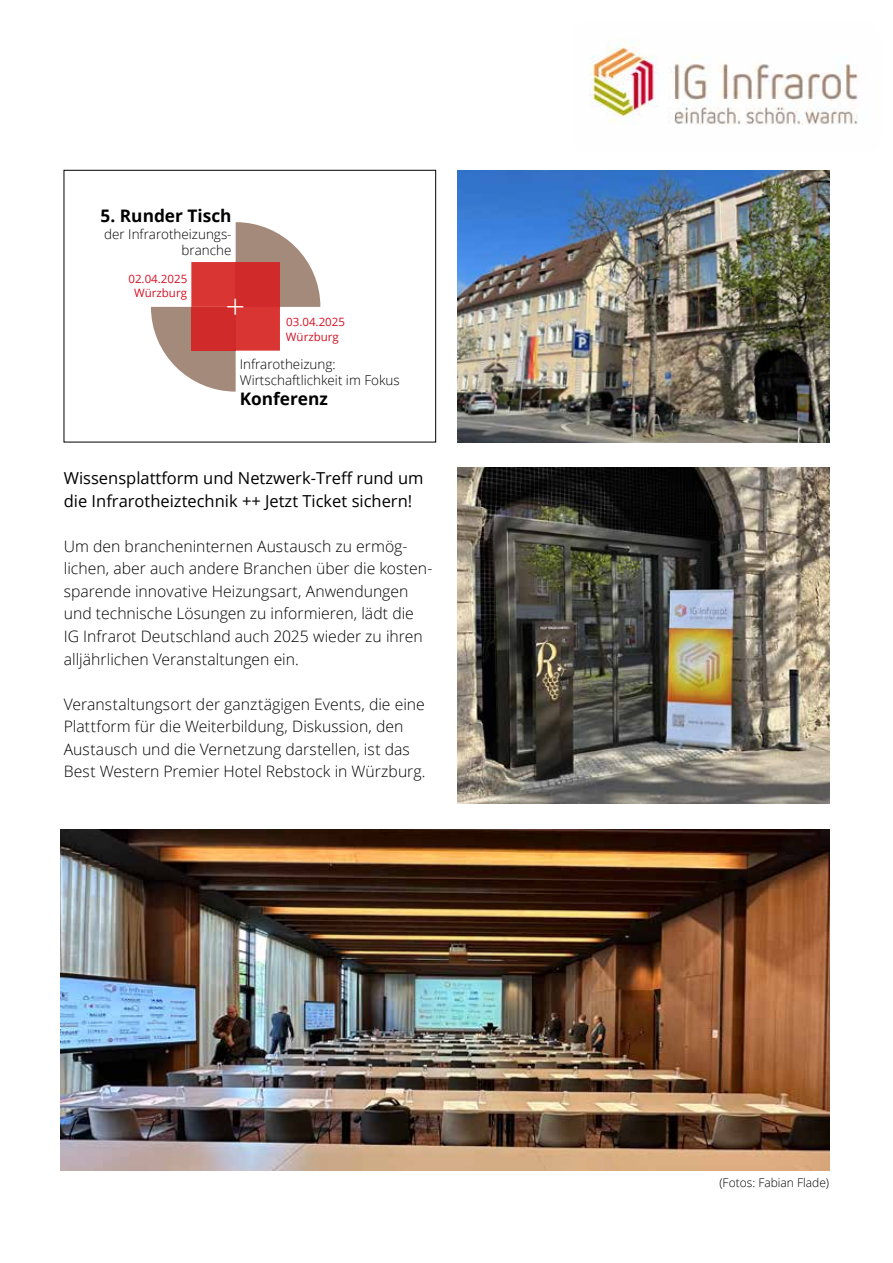
<style>
.page{position:relative;width:893px;height:1263px;background:#fff}
.page>*{position:absolute;margin:0;border:0;box-sizing:border-box;transform-origin:0 0}
.t1{font:300 34.5px "Open Sans";color:#fff}
.t2{font:700 17.25px "Open Sans";color:#000}
.t3{font:16.5px/22.5px "Open Sans";color:#000}
.t4{font:300 15.75px/22.5px "Open Sans";color:#000}
.t5{font:300 13.5px/16px "Open Sans";color:#000;text-align:right}
.t6{font:300 12px "Open Sans";color:#000}
.t7{font:11.55px/14.2px "Open Sans";color:#d51224}
</style>
<div class="page">
<img style="left:457px;top:468px;width:372px;height:335px">
<img style="left:61px;top:830px;width:768px;height:340px">
<img style="left:589px;top:38px;width:269px;height:87px">
<svg style="left:151px;top:222px;width:169px;height:170px"></svg>
<div style="left:191px;top:307px;width:45px;height:44px;background:#d12a2b"></div>
<div style="left:236px;top:262px;width:44px;height:45px;background:#d12a2b"></div>
<div style="left:64px;top:170px;width:372px;height:272px;border:1px solid #000"></div>
<img style="left:457px;top:170px;width:372px;height:272px">
<p class="t2" style="left:101px;top:204px;width:132px">5. Runder Tisch</p>
<p class="t5" style="left:104px;top:226px;width:129px">der Infrarotheizungs&shy;branche</p>
<p class="t7" style="left:128px;top:271px;width:60px;text-align:center">02.04.2025<br>Würzburg</p>
<h1 class="t1" style="left:226px;top:283px;width:21px">+</h1>
<p class="t7" style="left:286px;top:315px;width:61px">03.04.2025<br>Würzburg</p>
<p class="t5" style="left:240px;top:355px;width:161px;text-align:left">Infrarotheizung:<br>Wirtschaftlichkeit im Fokus</p>
<p class="t2" style="left:240px;top:387px;width:90px">Konferenz</p>
<p class="t3" style="left:64px;top:467px;width:361px">Wissensplattform und Netzwerk-Treff rund um die Infrarotheiztechnik ++ Jetzt Ticket sichern!</p>
<p class="t4" style="left:64px;top:534px;width:370px">Um den brancheninternen Austausch zu ermög&shy;lichen, aber auch andere Branchen über die kosten&shy;sparende innovative Heizungsart, Anwendungen und technische Lösungen zu informieren, lädt die IG Infrarot Deutschland auch 2025 wieder zu ihren alljährlichen Veranstaltungen ein.</p>
<p class="t4" style="left:64px;top:692px;width:363px">Veranstaltungsort der ganztägigen Events, die eine Plattform für die Weiterbildung, Diskussion, den Austausch und die Vernetzung darstellen, ist das Best Western Premier Hotel Rebstock in Würzburg.</p>
<p class="t6" style="left:719px;top:1174px;width:111px">(Fotos: Fabian Flade)</p>
</div>
